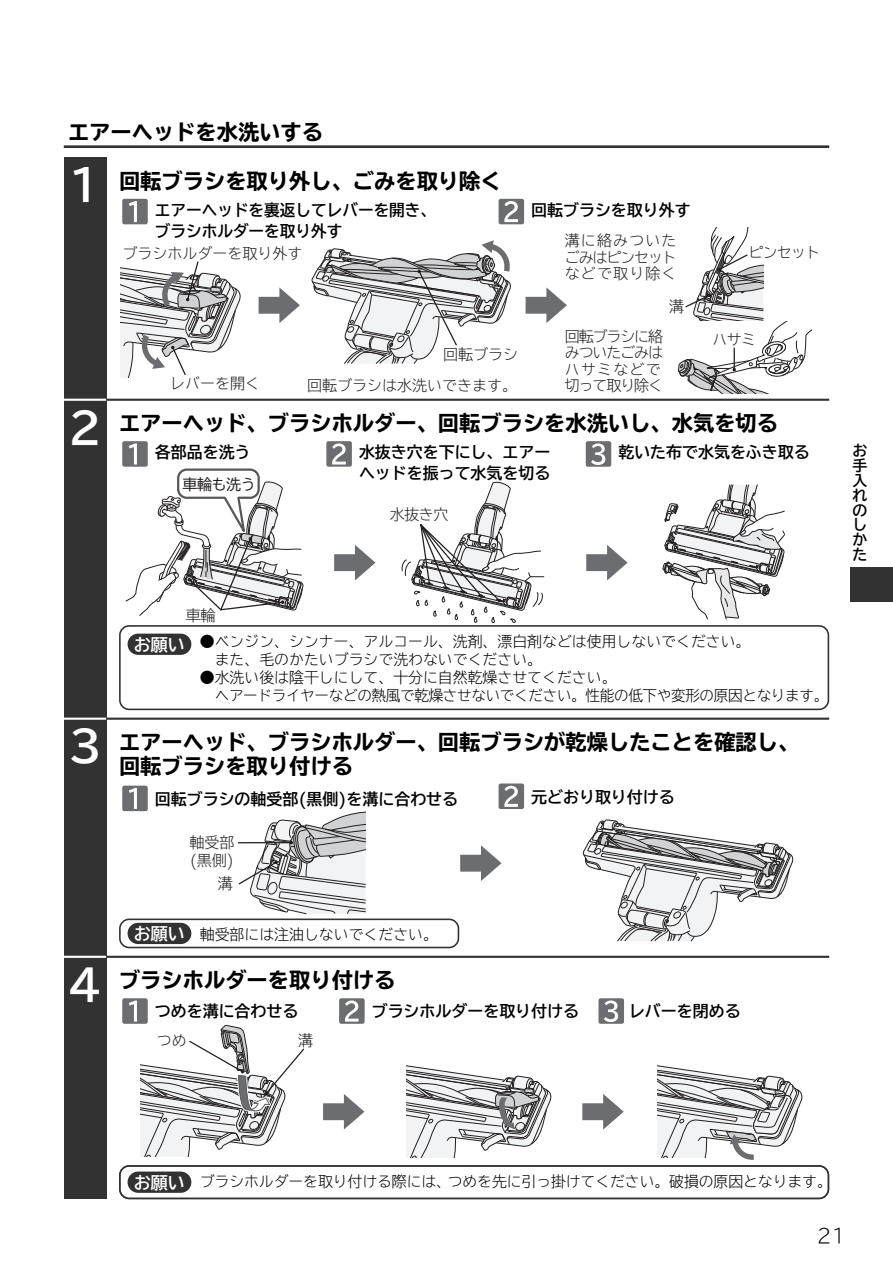
<style>
.page{position:relative;width:893px;height:1263px;background:#fff}
.page>*{position:absolute;margin:0;border:0;box-sizing:border-box;transform-origin:0 0}
.t1{font:700 expanded 21.3px/23.4px "TBUD Go Std";color:#000}
.t2{font:300 19.2px "TBUD Go Std Super";color:#000}
.t3{font:700 16.95px "TBUD Go Std";color:#fff}
.t4{font:700 15.9px/21.3px "TBUD Go Std";color:#000}
.t5{font:15px/16.5px "TBUD Go Std Super Light 90 pv RKSJ H";color:#231f20}
.t6{font:15px/16.5px "TBUD Go Std Super Light 90 pv RKSJ H";letter-spacing:-.075em;color:#231f20}
.t7{font:15px "TBUD Go Std Regular 90 pv RKSJ H";letter-spacing:-.03em;color:#231f20}
.t8{font:300 14.85px/18px "TBUD Go Std Super";color:#000}
.t9{font:300 14.85px/18px "TBUD Go Std Super";letter-spacing:-.02em;color:#000}
.t10{font:300 14.85px "TBUD Go Std Super";letter-spacing:-.2em;color:#000}
.t11{font:300 14.85px "TBUD Go Std Super";letter-spacing:-.44em;color:#000}
.t12{font:300 14.85px "TBUD Go Std Super";letter-spacing:-.17em;color:#000}
.t13{font:700 14.85px/14.9px "TBUD Go Std";color:#000;text-align:justify}
.s1{font-stretch:normal;font-size:42.45px;color:#fff}
.s2{font-family:"TBUD Go Std";font-weight:700;font-size:16.95px;color:#fff}
</style>
<div class="page">
<div style="left:850px;top:568px;width:43px;height:34px;background:#323232"></div>
<div style="left:64px;top:157px;width:42px;height:1042px;background:#323232"></div>
<hr style="left:64px;top:399px;width:42px;height:2px;background:#fff">
<hr style="left:64px;top:718px;width:42px;height:2px;background:#fff">
<hr style="left:64px;top:956px;width:42px;height:2px;background:#fff">
<div style="left:499px;top:783px;width:25px;height:26px;background:#6c6d70;border-radius:2px"></div>
<div style="left:122px;top:998px;width:26px;height:26px;background:#6c6d70;border-radius:2px"></div>
<div style="left:339px;top:998px;width:26px;height:26px;background:#6c6d70;border-radius:2px"></div>
<div style="left:598px;top:998px;width:26px;height:26px;background:#6c6d70;border-radius:2px"></div>
<hr style="left:106px;top:718px;width:723px;height:2px;background:#323232">
<hr style="left:106px;top:399px;width:723px;height:2px;background:#323232">
<hr style="left:106px;top:956px;width:723px;height:2px;background:#323232">
<hr style="left:64px;top:145px;width:765px;height:3px;background:#323232">
<svg style="left:662px;top:485px;width:123px;height:134px"></svg>
<svg style="left:334px;top:545px;width:41px;height:35px"></svg>
<svg style="left:586px;top:545px;width:42px;height:35px"></svg>
<svg style="left:401px;top:481px;width:144px;height:142px"></svg>
<svg style="left:582px;top:820px;width:211px;height:121px"></svg>
<svg style="left:119px;top:625px;width:710px;height:85px"></svg>
<svg style="left:119px;top:786px;width:399px;height:162px"></svg>
<svg style="left:120px;top:261px;width:121px;height:117px"></svg>
<svg style="left:311px;top:240px;width:200px;height:124px"></svg>
<svg style="left:259px;top:287px;width:41px;height:36px"></svg>
<svg style="left:526px;top:287px;width:41px;height:36px"></svg>
<svg style="left:678px;top:228px;width:133px;height:166px"></svg>
<div style="left:128px;top:634px;width:63px;height:21px;background:#323232;border-radius:11px"></div>
<div style="left:122px;top:199px;width:26px;height:25px;background:#6c6d70;border-radius:2px"></div>
<svg style="left:129px;top:201px;width:8px;height:21px"></svg>
<div style="left:499px;top:199px;width:25px;height:25px;background:#6c6d70;border-radius:2px"></div>
<svg style="left:504px;top:201px;width:14px;height:21px"></svg>
<div style="left:122px;top:441px;width:26px;height:26px;background:#6c6d70;border-radius:2px"></div>
<svg style="left:126px;top:443px;width:178px;height:173px"></svg>
<div style="left:326px;top:441px;width:26px;height:26px;background:#6c6d70;border-radius:2px"></div>
<svg style="left:332px;top:443px;width:14px;height:21px"></svg>
<div style="left:586px;top:441px;width:25px;height:26px;background:#6c6d70;border-radius:2px"></div>
<svg style="left:591px;top:443px;width:14px;height:22px"></svg>
<div style="left:128px;top:923px;width:63px;height:21px;background:#323232;border-radius:11px"></div>
<svg style="left:119px;top:1000px;width:710px;height:199px"></svg>
<div style="left:128px;top:1171px;width:63px;height:22px;background:#323232;border-radius:11px"></div>
<h1 class="t1" style="left:68px;top:121px;width:257px">エアーヘッドを水洗いする</h1>
<h1 class="t1" style="left:68px;top:170px;width:435px"><span class="s1">1</span> 回転ブラシを取り外し、ごみを取り除く</h1>
<p class="t4" style="left:155px;top:199px;width:283px">エアーヘッドを裏返してレバーを開き、ブラシホルダーを取り外す</p>
<p class="t4" style="left:531px;top:199px;width:161px">回転ブラシを取り外す</p>
<p class="t5" style="left:565px;top:232px;width:114px;text-align:justify">溝に絡みついたごみはピンセットなどで取り除く</p>
<p class="t5" style="left:123px;top:245px;width:181px">ブラシホルダーを取り外す</p>
<p class="t5" style="left:669px;top:298px;width:16px">溝</p>
<p class="t5" style="left:748px;top:244px;width:73px">ピンセット</p>
<p class="t5" style="left:170px;top:375px;width:91px">レバーを開く</p>
<p class="t5" style="left:443px;top:346px;width:76px">回転ブラシ</p>
<p class="t5" style="left:307px;top:377px;width:211px">回転ブラシは水洗いできます。</p>
<p class="t6" style="left:565px;top:328px;width:100px">回転ブラシに絡</p>
<p class="t5" style="left:713px;top:331px;width:45px">ハサミ</p>
<p class="t6" style="left:565px;top:344px;width:100px">みついたごみはハサミなどで切って取り除く</p>
<h1 class="t1" style="left:68px;top:412px;width:711px"><span class="s1">2</span> エアーヘッド、ブラシホルダー、回転ブラシを水洗いし、水気を切る</h1>
<p class="t4" style="left:155px;top:442px;width:97px">各部品を洗う</p>
<p class="t4" style="left:359px;top:442px;width:193px">水抜き穴を下にし、エアーヘッドを振って水気を切る</p>
<p class="t4" style="left:618px;top:442px;width:193px">乾いた布で水気をふき取る</p>
<p class="t7" style="left:183px;top:472px;width:75px">車輪も洗う</p>
<p class="t5" style="left:186px;top:606px;width:31px">車輪</p>
<p class="t5" style="left:390px;top:506px;width:60px">水抜き穴</p>
<p class="t3" style="left:134px;top:630px;width:53px">お願い</p>
<p class="t8" style="left:215px;top:632px;width:537px;text-indent:-15px">●ベンジン、シンナー、アルコール、洗剤、漂白剤などは使用しないでください。また、毛のかたいブラシで洗わないでください。</p>
<p class="t9" style="left:215px;top:668px;width:615px;text-indent:-15px">●水洗い後は陰干しにして、十分に自然乾燥させてください。<br>ヘアードライヤーなどの熱風で乾燥させないでください。性能の低下や変形の原因となります。</p>
<h1 class="t1" style="left:68px;top:731px;width:732px;text-indent:51px">エアーヘッド、ブラシホルダー、回転ブラシが乾燥したことを確認し、<br><sup>3</sup> 回転ブラシを取り付ける</h1>
<p class="t4" style="left:155px;top:788px;width:305px">回転ブラシの軸受部(黒側)を溝に合わせる</p>
<p class="t4" style="left:531px;top:786px;width:145px">元どおり取り付ける</p>
<p class="t5" style="left:189px;top:833px;width:46px;line-height:18px">軸受部(黒側)</p>
<p class="t3" style="left:134px;top:920px;width:53px">お願い</p>
<p class="t5" style="left:218px;top:875px;width:16px">溝</p>
<p class="t8" style="left:200px;top:925px;width:240px">軸受部には注油しないでください。</p>
<h1 class="t1" style="left:68px;top:969px;width:329px"><span class="s1">4</span> ブラシホルダーを取り付ける</h1>
<p class="t4" style="left:155px;top:1001px;width:145px">つめを溝に合わせる</p>
<p class="t4" style="left:372px;top:1001px;width:209px">ブラシホルダーを取り付ける</p>
<p class="t4" style="left:629px;top:1001px;width:113px">レバーを閉める</p>
<p class="t5" style="left:157px;top:1031px;width:31px">つめ</p>
<p class="t5" style="left:298px;top:1031px;width:16px">溝</p>
<p class="t13" style="left:853px;top:443px;width:16px">お手入れのしかた</p>
<p class="t12" style="left:134px;top:1169px;width:230px"><span class="s2">お願い</span> ●ブブララシシホホルルダダーーを取り付</p>
<p class="t11" style="left:314px;top:1169px;width:253px">を取り付けけるる際際ににはは、、つつめめをを先に引っ掛</p>
<p class="t10" style="left:497px;top:1169px;width:336px">先に引っ掛けけててくくだださい。破損の原因ととななりりまますす。。</p>
<p class="t2" style="left:817px;top:1219px;width:30px">21</p>
</div>
